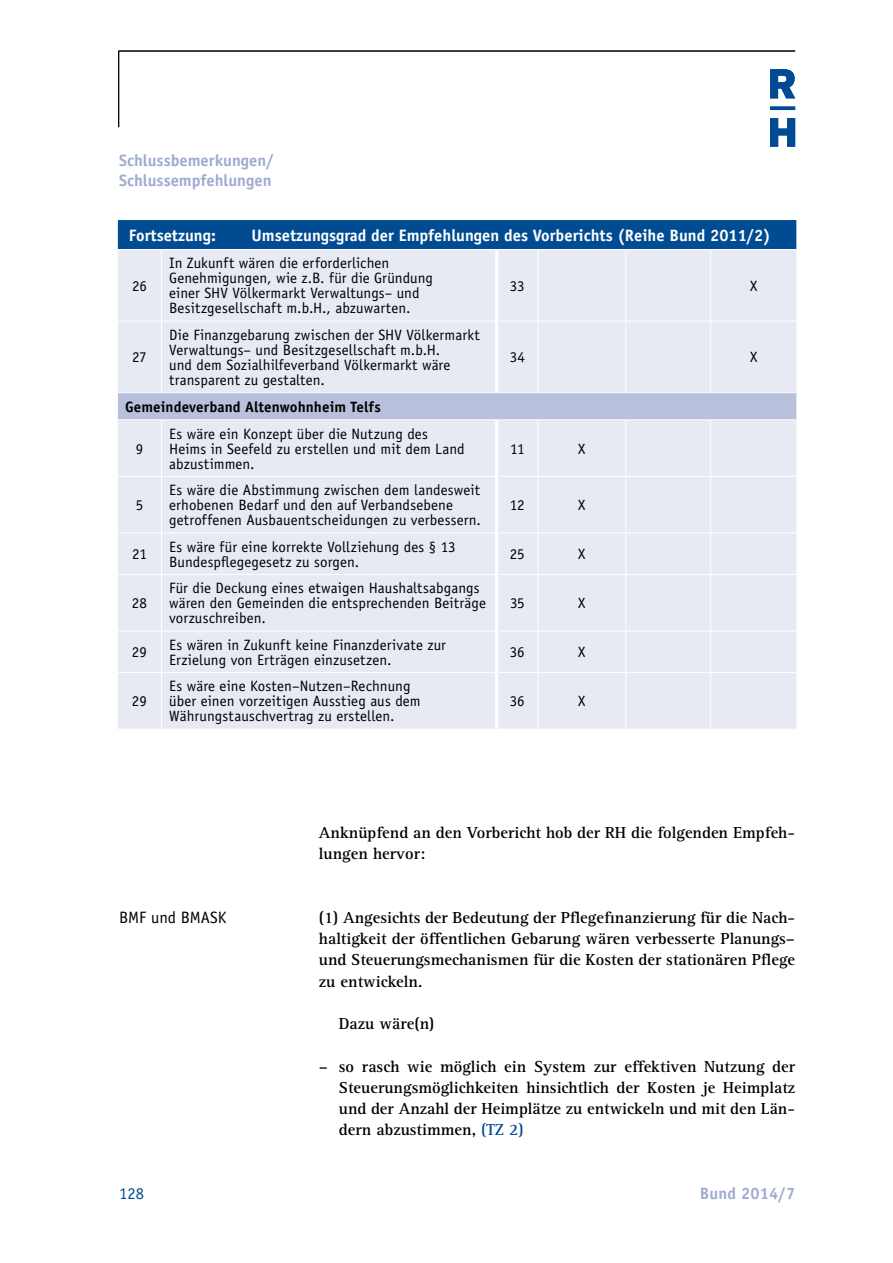
<style>
.page{position:relative;width:893px;height:1263px;background:#fff}
.page>*{position:absolute;margin:0;border:0;box-sizing:border-box;transform-origin:0 0}
.t1{font:700 16.5px/21.3px "Rotis Serif";color:#000;text-align:justify}
.t2{font:700 16.5px "Officina Sans";color:#fff}
.t3{font:700 16.5px/19.8px "Officina Sans";color:#9facd0}
.t4{font:16.5px "Officina Sans";color:#000}
.t5{font:16.5px "Officina Sans";color:#004b92}
.t6{font:15px/15px "Officina Sans";letter-spacing:.005em;color:#000}
.t7{font:700 15px "Officina Sans";letter-spacing:.005em;color:#000}
.s1{color:#004b92}
</style>
<div class="page">
<hr style="left:119px;top:51px;width:676px;height:1px;background:#000">
<hr style="left:118px;top:51px;width:1px;height:76px;background:#000">
<svg style="left:770px;top:69px;width:25px;height:78px"></svg>
<div style="left:117px;top:220px;width:680px;height:29px;background:#004b92"></div>
<div style="left:118px;top:250px;width:678px;height:479px;background:#e7e9f3"></div>
<div style="left:117px;top:393px;width:680px;height:27px;background:#b8c0dc"></div>
<svg style="left:117px;top:220px;width:1px;height:29px"></svg>
<hr style="left:710px;top:250px;width:1px;height:71px;background:#fff">
<hr style="left:710px;top:322px;width:1px;height:70px;background:#fff">
<svg style="left:117px;top:393px;width:1px;height:27px"></svg>
<hr style="left:710px;top:420px;width:1px;height:56px;background:#fff">
<hr style="left:710px;top:477px;width:1px;height:55px;background:#fff">
<hr style="left:710px;top:533px;width:1px;height:41px;background:#fff">
<hr style="left:710px;top:575px;width:1px;height:55px;background:#fff">
<hr style="left:710px;top:631px;width:1px;height:41px;background:#fff">
<hr style="left:710px;top:673px;width:1px;height:56px;background:#fff">
<svg style="left:796px;top:220px;width:1px;height:29px"></svg>
<hr style="left:161px;top:250px;width:1px;height:71px;background:#fff">
<hr style="left:537px;top:250px;width:1px;height:71px;background:#fff">
<hr style="left:625px;top:250px;width:1px;height:71px;background:#fff">
<hr style="left:161px;top:322px;width:1px;height:70px;background:#fff">
<hr style="left:537px;top:322px;width:1px;height:70px;background:#fff">
<hr style="left:625px;top:322px;width:1px;height:70px;background:#fff">
<svg style="left:796px;top:393px;width:1px;height:27px"></svg>
<hr style="left:161px;top:420px;width:1px;height:56px;background:#fff">
<hr style="left:537px;top:420px;width:1px;height:56px;background:#fff">
<hr style="left:625px;top:420px;width:1px;height:56px;background:#fff">
<hr style="left:161px;top:477px;width:1px;height:55px;background:#fff">
<hr style="left:537px;top:477px;width:1px;height:55px;background:#fff">
<hr style="left:625px;top:477px;width:1px;height:55px;background:#fff">
<hr style="left:161px;top:533px;width:1px;height:41px;background:#fff">
<hr style="left:537px;top:533px;width:1px;height:41px;background:#fff">
<hr style="left:625px;top:533px;width:1px;height:41px;background:#fff">
<hr style="left:161px;top:575px;width:1px;height:55px;background:#fff">
<hr style="left:537px;top:575px;width:1px;height:55px;background:#fff">
<hr style="left:625px;top:575px;width:1px;height:55px;background:#fff">
<hr style="left:161px;top:631px;width:1px;height:41px;background:#fff">
<hr style="left:537px;top:631px;width:1px;height:41px;background:#fff">
<hr style="left:625px;top:631px;width:1px;height:41px;background:#fff">
<hr style="left:161px;top:673px;width:1px;height:56px;background:#fff">
<hr style="left:537px;top:673px;width:1px;height:56px;background:#fff">
<hr style="left:625px;top:673px;width:1px;height:56px;background:#fff">
<hr style="left:118px;top:321px;width:44px;height:1px;background:#fff">
<hr style="left:162px;top:321px;width:333px;height:1px;background:#fff">
<hr style="left:498px;top:321px;width:40px;height:1px;background:#fff">
<hr style="left:538px;top:321px;width:88px;height:1px;background:#fff">
<hr style="left:626px;top:321px;width:85px;height:1px;background:#fff">
<hr style="left:711px;top:321px;width:85px;height:1px;background:#fff">
<hr style="left:118px;top:392px;width:44px;height:1px;background:#fff">
<hr style="left:162px;top:392px;width:335px;height:1px;background:#fff">
<hr style="left:497px;top:392px;width:41px;height:1px;background:#fff">
<hr style="left:538px;top:392px;width:88px;height:1px;background:#fff">
<hr style="left:626px;top:392px;width:85px;height:1px;background:#fff">
<hr style="left:711px;top:392px;width:85px;height:1px;background:#fff">
<hr style="left:118px;top:419px;width:44px;height:1px;background:#fff">
<hr style="left:162px;top:419px;width:335px;height:1px;background:#fff">
<hr style="left:497px;top:419px;width:41px;height:1px;background:#fff">
<hr style="left:538px;top:419px;width:88px;height:1px;background:#fff">
<hr style="left:626px;top:419px;width:85px;height:1px;background:#fff">
<hr style="left:711px;top:419px;width:85px;height:1px;background:#fff">
<hr style="left:118px;top:476px;width:44px;height:1px;background:#fff">
<hr style="left:162px;top:476px;width:333px;height:1px;background:#fff">
<hr style="left:498px;top:476px;width:40px;height:1px;background:#fff">
<hr style="left:538px;top:476px;width:88px;height:1px;background:#fff">
<hr style="left:626px;top:476px;width:85px;height:1px;background:#fff">
<hr style="left:711px;top:476px;width:85px;height:1px;background:#fff">
<hr style="left:118px;top:532px;width:44px;height:1px;background:#fff">
<hr style="left:162px;top:532px;width:333px;height:1px;background:#fff">
<hr style="left:498px;top:532px;width:40px;height:1px;background:#fff">
<hr style="left:538px;top:532px;width:88px;height:1px;background:#fff">
<hr style="left:626px;top:532px;width:85px;height:1px;background:#fff">
<hr style="left:711px;top:532px;width:85px;height:1px;background:#fff">
<hr style="left:118px;top:574px;width:44px;height:1px;background:#fff">
<hr style="left:162px;top:574px;width:333px;height:1px;background:#fff">
<hr style="left:498px;top:574px;width:40px;height:1px;background:#fff">
<hr style="left:538px;top:574px;width:88px;height:1px;background:#fff">
<hr style="left:626px;top:574px;width:85px;height:1px;background:#fff">
<hr style="left:711px;top:574px;width:85px;height:1px;background:#fff">
<hr style="left:118px;top:630px;width:44px;height:1px;background:#fff">
<hr style="left:162px;top:630px;width:333px;height:1px;background:#fff">
<hr style="left:498px;top:630px;width:40px;height:1px;background:#fff">
<hr style="left:538px;top:630px;width:88px;height:1px;background:#fff">
<hr style="left:626px;top:630px;width:85px;height:1px;background:#fff">
<hr style="left:711px;top:630px;width:85px;height:1px;background:#fff">
<hr style="left:118px;top:672px;width:44px;height:1px;background:#fff">
<hr style="left:162px;top:672px;width:333px;height:1px;background:#fff">
<hr style="left:498px;top:672px;width:40px;height:1px;background:#fff">
<hr style="left:538px;top:672px;width:88px;height:1px;background:#fff">
<hr style="left:626px;top:672px;width:85px;height:1px;background:#fff">
<hr style="left:711px;top:672px;width:85px;height:1px;background:#fff">
<hr style="left:495px;top:250px;width:3px;height:71px;background:#fff">
<hr style="left:495px;top:321px;width:3px;height:71px;background:#fff">
<hr style="left:495px;top:420px;width:3px;height:56px;background:#fff">
<hr style="left:495px;top:476px;width:3px;height:57px;background:#fff">
<hr style="left:495px;top:533px;width:3px;height:41px;background:#fff">
<hr style="left:495px;top:574px;width:3px;height:57px;background:#fff">
<hr style="left:495px;top:631px;width:3px;height:42px;background:#fff">
<hr style="left:495px;top:673px;width:3px;height:56px;background:#fff">
<p class="t3" style="left:119px;top:150px;width:156px">Schlussbemerkungen/<br>Schlussempfehlungen</p>
<p class="t2" style="left:129px;top:225px;width:89px">Fortsetzung:</p>
<p class="t2" style="left:251px;top:225px;width:521px">Umsetzungsgrad der Empfehlungen des Vorberichts (Reihe Bund 2011/2)</p>
<p class="t6" style="left:132px;top:278px;width:16px">26</p>
<p class="t6" style="left:169px;top:256px;width:265px">In Zukunft wären die erforderlichen Genehmigungen, wie z.B. für die Gründung einer SHV Völkermarkt Verwaltungs– und Besitzgesellschaft m.b.H., abzuwarten.</p>
<p class="t6" style="left:510px;top:278px;width:16px">33</p>
<p class="t6" style="left:750px;top:278px;width:9px">X</p>
<p class="t6" style="left:132px;top:350px;width:16px">27</p>
<p class="t6" style="left:169px;top:327px;width:312px">Die Finanzgebarung zwischen der SHV Völkermarkt Verwaltungs– und Besitzgesellschaft m.b.H.<br>und dem Sozialhilfeverband Völkermarkt wäre transparent zu gestalten.</p>
<p class="t7" style="left:125px;top:398px;width:257px">Gemeindeverband Altenwohnheim Telfs</p>
<p class="t6" style="left:136px;top:441px;width:9px">9</p>
<p class="t6" style="left:169px;top:426px;width:297px">Es wäre ein Konzept über die Nutzung des<br>Heims in Seefeld zu erstellen und mit dem Land abzustimmen.</p>
<p class="t6" style="left:136px;top:498px;width:9px">5</p>
<p class="t6" style="left:169px;top:483px;width:313px">Es wäre die Abstimmung zwischen dem landesweit erhobenen Bedarf und den auf Verbandsebene getroffenen Ausbauentscheidungen zu verbessern.</p>
<p class="t6" style="left:510px;top:350px;width:17px">34</p>
<p class="t6" style="left:750px;top:350px;width:9px">X</p>
<p class="t6" style="left:510px;top:441px;width:16px">11</p>
<p class="t6" style="left:578px;top:441px;width:9px">X</p>
<p class="t6" style="left:510px;top:498px;width:16px">12</p>
<p class="t6" style="left:578px;top:498px;width:9px">X</p>
<p class="t6" style="left:132px;top:547px;width:16px">21</p>
<p class="t6" style="left:169px;top:539px;width:288px">Es wäre für eine korrekte Vollziehung des § 13<br>Bundespflegegesetz zu sorgen.</p>
<p class="t6" style="left:510px;top:547px;width:16px">25</p>
<p class="t6" style="left:578px;top:547px;width:9px">X</p>
<p class="t6" style="left:132px;top:596px;width:16px">28</p>
<p class="t6" style="left:169px;top:581px;width:318px">Für die Deckung eines etwaigen Haushaltsabgangs wären den Gemeinden die entsprechenden Beiträge vorzuschreiben.</p>
<p class="t6" style="left:510px;top:596px;width:16px">35</p>
<p class="t6" style="left:578px;top:596px;width:9px">X</p>
<p class="t6" style="left:132px;top:645px;width:16px">29</p>
<p class="t6" style="left:169px;top:637px;width:278px">Es wären in Zukunft keine Finanzderivate zur<br>Erzielung von Erträgen einzusetzen.</p>
<p class="t6" style="left:510px;top:645px;width:16px">36</p>
<p class="t6" style="left:578px;top:645px;width:9px">X</p>
<p class="t6" style="left:132px;top:694px;width:16px">29</p>
<p class="t6" style="left:169px;top:679px;width:253px">Es wäre eine Kosten–Nutzen–Rechnung über einen vorzeitigen Ausstieg aus dem<br>Währungstauschvertrag zu erstellen.</p>
<p class="t6" style="left:510px;top:694px;width:16px">36</p>
<p class="t6" style="left:578px;top:694px;width:9px">X</p>
<p class="t4" style="left:119px;top:907px;width:109px">BMF und BMASK</p>
<p class="t1" style="left:319px;top:822px;width:478px">Anknüpfend an den Vorbericht hob der RH die folgenden Empfeh&shy;lungen hervor:</p>
<p class="t1" style="left:319px;top:907px;width:478px">(1) Angesichts der Bedeutung der Pflegefinanzierung für die Nach&shy;haltigkeit der öffentlichen Gebarung wären verbesserte Planungs– und Steuerungsmechanismen für die Kosten der stationären Pflege zu entwickeln.</p>
<p class="t1" style="left:339px;top:1013px;width:97px">Dazu wäre(n)</p>
<p class="t1" style="left:339px;top:1056px;width:458px;text-indent:-20px">– so rasch wie möglich ein System zur effektiven Nutzung der Steuerungsmöglichkeiten hinsichtlich der Kosten je Heimplatz und der Anzahl der Heimplätze zu entwickeln und mit den Län&shy;dern abzustimmen, <span class="s1">(TZ 2)</span></p>
<p class="t5" style="left:119px;top:1184px;width:27px">128</p>
<p class="t3" style="left:700px;top:1183px;width:97px">Bund 2014/7</p>
</div>
